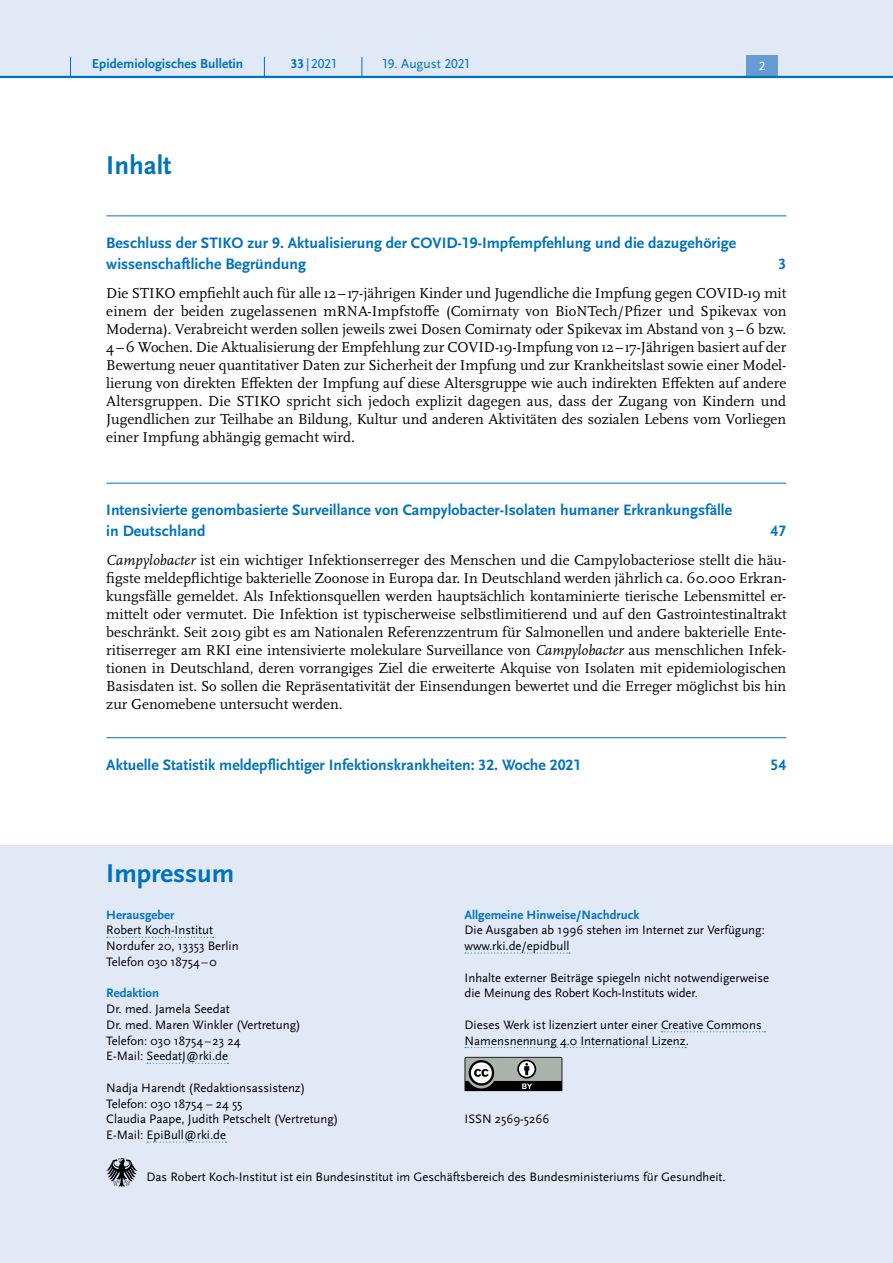
<style>
.page{position:relative;width:893px;height:1263px;background:#fff}
.page>*{position:absolute;margin:0;border:0;box-sizing:border-box;transform-origin:0 0}
.H2_-_nicht_im_Inhalt{font:700 27px "Scala Sans Pro";color:#0072bc}
.P_-_IVZ_H2{font:700 15.75px/21px "Scala Sans Pro";color:#0072bc}
.P_-_IVZ_Abstract{font:15px/18px "Scala Pro";color:#000;text-align:justify}
.t1{font:700 13.5px "Scala Sans Pro";color:#0072bc}
.t2{font:13.5px "Scala Sans Pro";color:#0072bc}
.P_-_Impressum{font:12.75px/15.8px "Scala Sans Pro";color:#000}
.P_-_Impressum-2{font:700 12.75px "Scala Sans Pro";color:#0072bc}
.t3{font:12.45px "Scala Sans Pro";color:#fff}
.s1{font-weight:700}
.s2{font-style:italic}
.s3{font-weight:700;color:#0072bc}
</style>
<div class="page">
<hr style="left:106px;top:215px;width:680px;height:1px;background:#0072bc">
<hr style="left:106px;top:483px;width:680px;height:1px;background:#0072bc">
<hr style="left:106px;top:737px;width:680px;height:1px;background:#0072bc">
<div style="left:0;top:846px;width:893px;height:417px;background:#e1e8f6"></div>
<svg style="left:107px;top:937px;width:106px;height:1px"></svg>
<svg style="left:147px;top:1063px;width:82px;height:1px"></svg>
<svg style="left:147px;top:1141px;width:80px;height:1px"></svg>
<svg style="left:465px;top:952px;width:105px;height:1px"></svg>
<svg style="left:661px;top:1031px;width:104px;height:1px"></svg>
<svg style="left:465px;top:1047px;width:221px;height:1px"></svg>
<svg style="left:465px;top:1057px;width:97px;height:34px"></svg>
<svg style="left:106px;top:1158px;width:31px;height:29px"></svg>
<div style="left:0;top:0;width:893px;height:77px;background:#e1e8f6"></div>
<div style="left:746px;top:55px;width:32px;height:21px;background:#679bd2"></div>
<hr style="left:0;top:76px;width:893px;height:2px;background:#0072bc">
<svg style="left:70px;top:57px;width:1px;height:19px"></svg>
<svg style="left:264px;top:57px;width:1px;height:19px"></svg>
<svg style="left:362px;top:57px;width:1px;height:19px"></svg>
<p class="t1" style="left:92px;top:55px;width:153px">Epidemiologisches Bulletin</p>
<p class="t2" style="left:291px;top:55px;width:47px"><span class="s1">33</span>|2021</p>
<p class="t2" style="left:383px;top:55px;width:89px">19. August 2021</p>
<p class="t3" style="left:759px;top:59px;width:8px">2</p>
<h2 class="H2_-_nicht_im_Inhalt" style="left:106px;top:149px;width:67px">Inhalt</h2>
<p class="P_-_IVZ_H2" style="left:106px;top:233px;width:631px">Beschluss der STIKO zur 9. Aktualisierung der COVID-19-Impfempfehlung und die dazugehörige wissenschaftliche Begründung</p>
<p class="P_-_IVZ_H2" style="left:778px;top:254px;width:9px">3</p>
<p class="P_-_IVZ_Abstract" style="left:106px;top:284px;width:682px">Die STIKO empfiehlt auch für alle 12–17-jährigen Kinder und Jugendliche die Impfung gegen COVID-19 mit einem der beiden zugelassenen mRNA-Impfstoffe (Comirnaty von BioNTech/Pfizer und Spikevax von Moderna). Verabreicht werden sollen jeweils zwei Dosen Comirnaty oder Spikevax im Abstand von 3–6 bzw.<br>4–6 Wochen. Die Aktualisierung der Empfehlung zur COVID-19-Impfung von 12–17-Jährigen basiert auf der Bewertung neuer quantitativer Daten zur Sicherheit der Impfung und zur Krankheitslast sowie einer Model&shy;lierung von direkten Effekten der Impfung auf diese Altersgruppe wie auch indirekten Effekten auf andere Altersgruppen. Die STIKO spricht sich jedoch explizit dagegen aus, dass der Zugang von Kindern und Jugendlichen zur Teilhabe an Bildung, Kultur und anderen Aktivitäten des sozialen Lebens vom Vorliegen einer Impfung abhängig gemacht wird.</p>
<p class="P_-_IVZ_H2" style="left:106px;top:500px;width:627px">Intensivierte genombasierte Surveillance von Campylobacter-Isolaten humaner Erkrankungsfälle in Deutschland</p>
<p class="P_-_IVZ_H2" style="left:770px;top:521px;width:17px">47</p>
<p class="P_-_IVZ_Abstract" style="left:106px;top:551px;width:682px"><span class="s2">Campylobacter</span> ist ein wichtiger Infektionserreger des Menschen und die Campylobacteriose stellt die häu&shy;figste meldepflichtige bakterielle Zoonose in Europa dar. In Deutschland werden jährlich ca. 60.000 Erkran&shy;kungsfälle gemeldet. Als Infektionsquellen werden hauptsächlich kontaminierte tierische Lebensmittel er&shy;mittelt oder vermutet. Die Infektion ist typischerweise selbstlimitierend und auf den Gastrointestinaltrakt beschränkt. Seit 2019 gibt es am Nationalen Referenzzentrum für Salmonellen und andere bakterielle Ente&shy;ritiserreger am RKI eine intensivierte molekulare Surveillance von <span class="s2">Campylobacter</span> aus menschlichen Infek&shy;tionen in Deutschland, deren vorrangiges Ziel die erweiterte Akquise von Isolaten mit epidemiologischen Basisdaten ist. So sollen die Repräsentativität der Einsendungen bewertet und die Erreger möglichst bis hin zur Genomebene untersucht werden.</p>
<p class="P_-_IVZ_H2" style="left:106px;top:754px;width:477px">Aktuelle Statistik meldepflichtiger Infektionskrankheiten: 32. Woche 2021</p>
<p class="P_-_IVZ_H2" style="left:770px;top:754px;width:17px">54</p>
<h2 class="H2_-_nicht_im_Inhalt" style="left:106px;top:857px;width:130px">Impressum</h2>
<p class="P_-_Impressum" style="left:106px;top:906px;width:108px"><span class="s3">Herausgeber<br></span>Robert Koch-Institut</p>
<p class="P_-_Impressum" style="left:106px;top:938px;width:134px">Nordufer 20, 13353 Berlin</p>
<p class="P_-_Impressum" style="left:106px;top:954px;width:112px">Telefon 030 18754–0</p>
<p class="P_-_Impressum-2" style="left:106px;top:986px;width:54px">Redaktion</p>
<p class="P_-_Impressum" style="left:106px;top:1001px;width:125px">Dr. med. Jamela Seedat</p>
<p class="P_-_Impressum" style="left:106px;top:1017px;width:196px">Dr. med. Maren Winkler (Vertretung)</p>
<p class="P_-_Impressum" style="left:106px;top:1032px;width:135px">Telefon: 030 18754– 23 24</p>
<p class="P_-_Impressum" style="left:106px;top:1048px;width:123px">E-Mail: SeedatJ@rki.de</p>
<p class="P_-_Impressum" style="left:106px;top:1080px;width:201px">Nadja Harendt (Redaktionsassistenz)</p>
<p class="P_-_Impressum" style="left:106px;top:1095px;width:138px">Telefon: 030 18754 – 24 55</p>
<p class="P_-_Impressum" style="left:106px;top:1111px;width:234px">Claudia Paape, Judith Petschelt (Vertretung)</p>
<p class="P_-_Impressum" style="left:106px;top:1127px;width:121px">E-Mail: EpiBull@rki.de</p>
<p class="P_-_Impressum-2" style="left:465px;top:907px;width:176px">Allgemeine Hinweise/Nachdruck</p>
<p class="P_-_Impressum" style="left:465px;top:922px;width:302px">Die Ausgaben ab 1996 stehen im Internet zur Verfügung: www.rki.de/epidbull</p>
<p class="P_-_Impressum" style="left:465px;top:969px;width:306px">Inhalte externer Beiträge spiegeln nicht notwendigerweise die Meinung des Robert Koch-Instituts wider.</p>
<p class="P_-_Impressum" style="left:465px;top:1017px;width:299px">Dieses Werk ist lizenziert unter einer Creative Commons<br>Namensnennung 4.0 International Lizenz.</p>
<p class="P_-_Impressum" style="left:465px;top:1111px;width:86px">ISSN 2569-5266</p>
<p class="P_-_Impressum" style="left:146px;top:1169px;width:581px">Das Robert Koch-Institut ist ein Bundesinstitut im Geschäftsbereich des Bundesministeriums für Gesundheit.</p>
</div>
